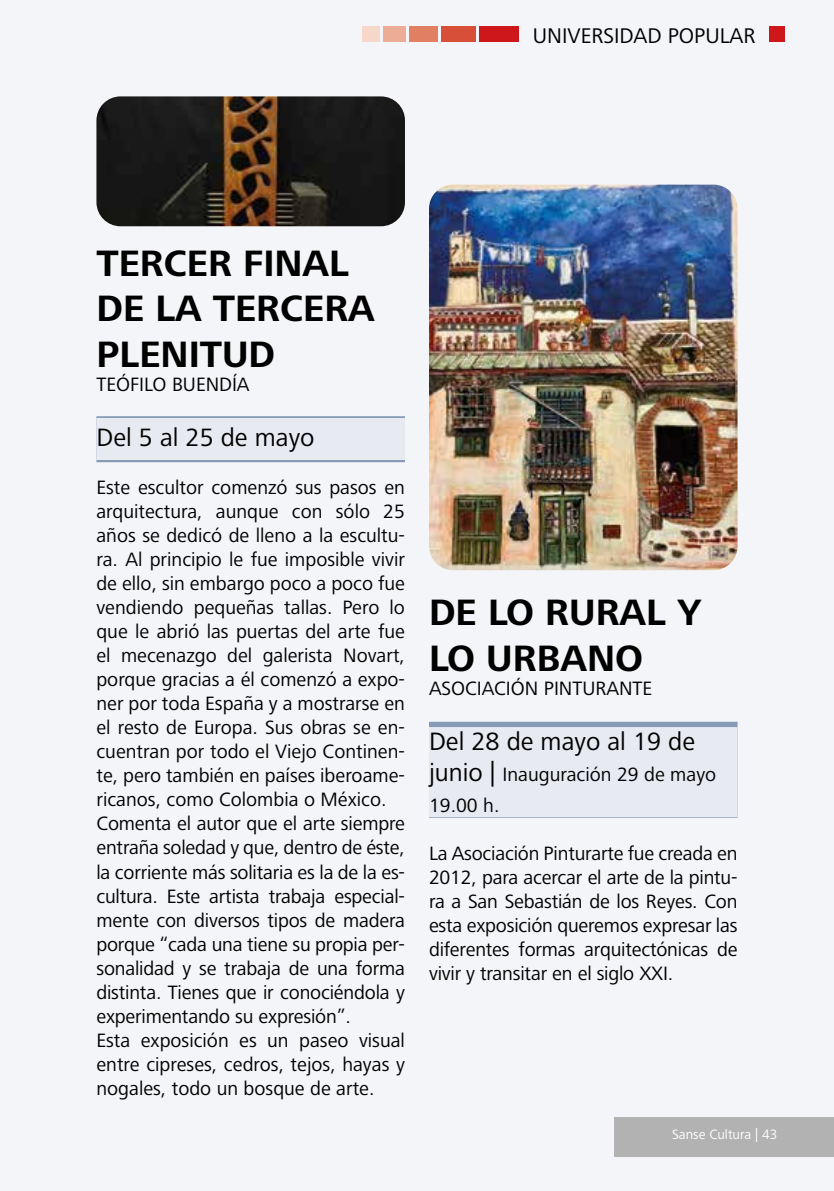
<style>
.page{position:relative;width:834px;height:1191px;background:#fff}
.page>*{position:absolute;margin:0;border:0;box-sizing:border-box;transform-origin:0 0}
.t1{font:700 38px/45.6px "Frutiger Next LT";color:#000}
.t2{font:26px "Frutiger Next LT";color:#000}
.t3{font:22px "Frutiger Next LT";color:#000}
.t4{font:20px/24px "Frutiger Next LT";color:#000}
.t5{font:14px "Frutiger Next LT";color:#fff}
.s1{font-size:26px}
</style>
<div class="page">
<div style="left:1px;top:0;width:832px;height:1191px;background:#f4f5f8"></div>
<div style="left:429px;top:721px;width:308px;height:96px;background:#879bb6"></div>
<div style="left:429px;top:727px;width:308px;height:90px;background:#e8eaf1"></div>
<div style="left:96px;top:416px;width:309px;height:46px;background:#879bb6"></div>
<div style="left:96px;top:418px;width:309px;height:42px;background:#e8eaf1"></div>
<img style="left:429px;top:185px;width:308px;height:385px">
<img style="left:96px;top:96px;width:309px;height:130px">
<div style="left:614px;top:1117px;width:219px;height:40px;background:#b3b2b2"></div>
<div style="left:769px;top:26px;width:16px;height:16px;background:#cd171a"></div>
<div style="left:478px;top:26px;width:40px;height:16px;background:#cd171a"></div>
<div style="left:441px;top:26px;width:34px;height:16px;background:#d74f38"></div>
<div style="left:409px;top:26px;width:28px;height:16px;background:#e17f63"></div>
<div style="left:383px;top:26px;width:22px;height:16px;background:#ecac95"></div>
<div style="left:362px;top:26px;width:17px;height:16px;background:#f6d7ca"></div>
<p class="t3" style="left:533px;top:23px;width:224px">UNIVERSIDAD POPULAR</p>
<p class="t1" style="left:96px;top:240px;width:280px">TERCER FINAL<br>DE LA TERCERA<br>PLENITUD</p>
<p class="t4" style="left:96px;top:372px;width:154px">TEÓFI LO BUENDÍA</p>
<p class="t2" style="left:96px;top:423px;width:219px">Del 5 al 25 de mayo</p>
<p class="t4" style="left:96px;top:476px;width:310px">Este escultor comenzó sus pasos en arquitectura, aunque con sólo 25 años se dedicó de lleno a la escultu&shy;ra. Al principio le fue imposible vivir de ello, sin embargo poco a poco fue vendiendo pequeñas tallas. Pero lo que le abrió las puertas del arte fue el mecenazgo del galerista Novart, porque gracias a él comenzó a expo&shy;ner por toda España y a mostrarse en el resto de Europa. Sus obras se en&shy;cuentran por todo el Viejo Continen&shy;te, pero también en países iberoame&shy;ricanos, como Colombia o México.<br>Comenta el autor que el arte siempre entraña soledad y que, dentro de éste, la corriente más solitaria es la de la es&shy;cultura. Este artista trabaja especial&shy;mente con diversos tipos de madera porque “cada una tiene su propia per&shy;sonalidad y se trabaja de una forma distinta. Tienes que ir conociéndola y experimentando su expresión”.<br>Esta exposición es un paseo visual entre cipreses, cedros, tejos, hayas y nogales, todo un bosque de arte.</p>
<p class="t1" style="left:429px;top:589px;width:274px">DE LO RURAL Y<br>LO URBANO</p>
<p class="t4" style="left:429px;top:676px;width:225px">ASOCIACI ÓN PI NTURANTE</p>
<p class="t2" style="left:429px;top:726px;width:268px">Del 28 de mayo al 19 de</p>
<p class="t4" style="left:429px;top:758px;width:289px;line-height:31.2px"><span class="s1">junio |</span> I nauguración 29 de mayo<br>19.00 h.</p>
<p class="t4" style="left:429px;top:841px;width:310px;text-align:justify">La Asociación Pinturarte fue creada en 2012, para acercar el arte de la pintu&shy;ra a San Sebastián de los Reyes. Con esta exposición queremos expresar las diferentes formas arquitectónicas de vivir y transitar en el siglo XXI .</p>
<p class="t5" style="left:672px;top:1127px;width:107px">Sanse Cultura | 43</p>
</div>
